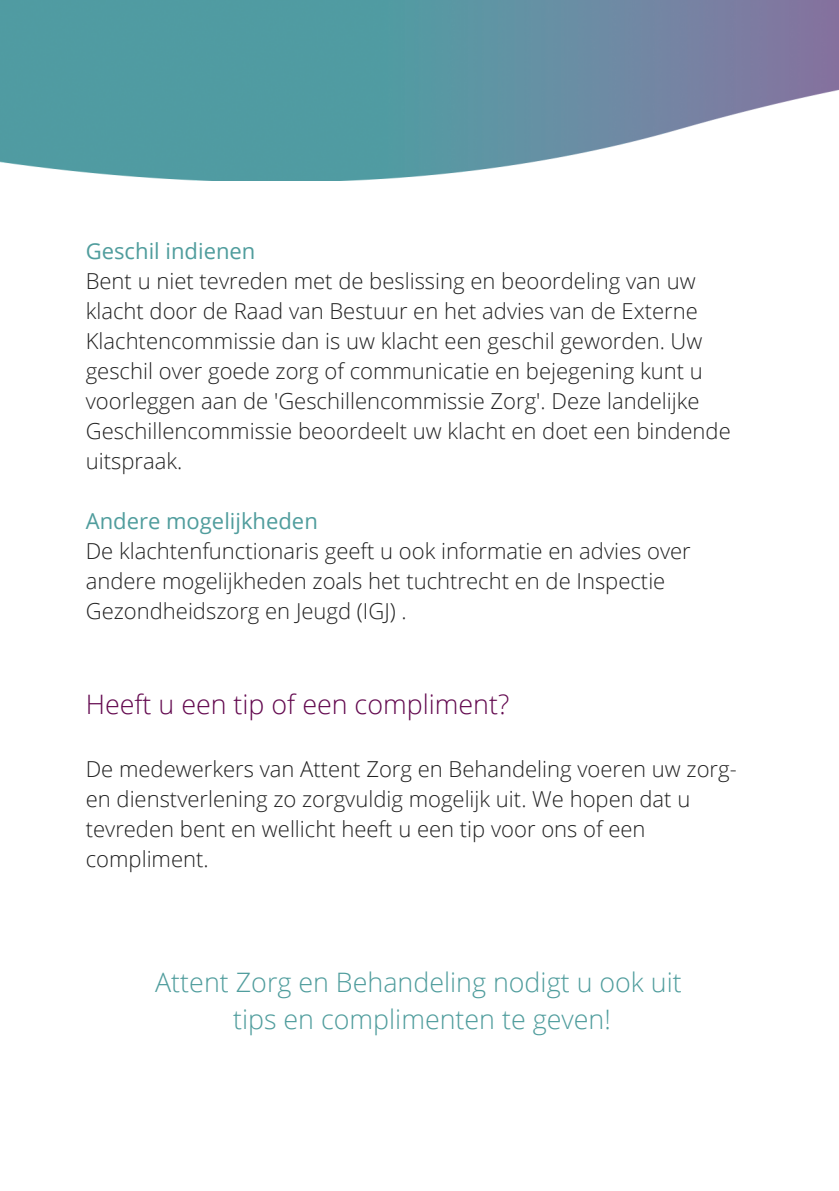
<style>
.page{position:relative;width:839px;height:1191px;background:#fff}
.page>*{position:absolute;margin:0;border:0;box-sizing:border-box;transform-origin:0 0}
.t1{font:300 26.8px "Open Sans";color:#509d9d}
.t2{font:300 26.8px "Open Sans";color:#63094f}
.t3{font:300 22px/30px "Open Sans";color:#222}
.t4{font:22px "Open Sans";color:#509d9d}
</style>
<div class="page">
<img style="left:0;top:0;width:838px;height:181px">
<p class="t4" style="left:86px;top:236px;width:171px">Geschil indienen</p>
<p class="t3" style="left:86px;top:266px;width:646px">Bent u niet tevreden met de beslissing en beoordeling van uw klacht door de Raad van Bestuur en het advies van de Externe Klachtencommissie dan is uw klacht een geschil geworden. Uw geschil over goede zorg of communicatie en bejegening kunt u voorleggen aan de 'Geschillencommissie Zorg'. Deze landelijke Geschillencommissie beoordeelt uw klacht en doet een bindende uitspraak.</p>
<p class="t4" style="left:86px;top:506px;width:233px">Andere mogelijkheden</p>
<p class="t3" style="left:86px;top:536px;width:606px">De klachtenfunctionaris geeft u ook informatie en advies over andere mogelijkheden zoals het tuchtrecht en de Inspectie<br>Gezondheidszorg en Jeugd (IGJ) .</p>
<p class="t2" style="left:86px;top:685px;width:425px">Heeft u een tip of een compliment?</p>
<p class="t3" style="left:86px;top:754px;width:652px">De medewerkers van Attent Zorg en Behandeling voeren uw zorg&shy;en dienstverlening zo zorgvuldig mogelijk uit. We hopen dat u tevreden bent en wellicht heeft u een tip voor ons of een compliment.</p>
<p class="t1" style="left:155px;top:963px;width:528px">Attent Zorg en Behandeling nodigt u ook uit</p>
<p class="t1" style="left:233px;top:1001px;width:379px">tips en complimenten te geven!</p>
</div>
